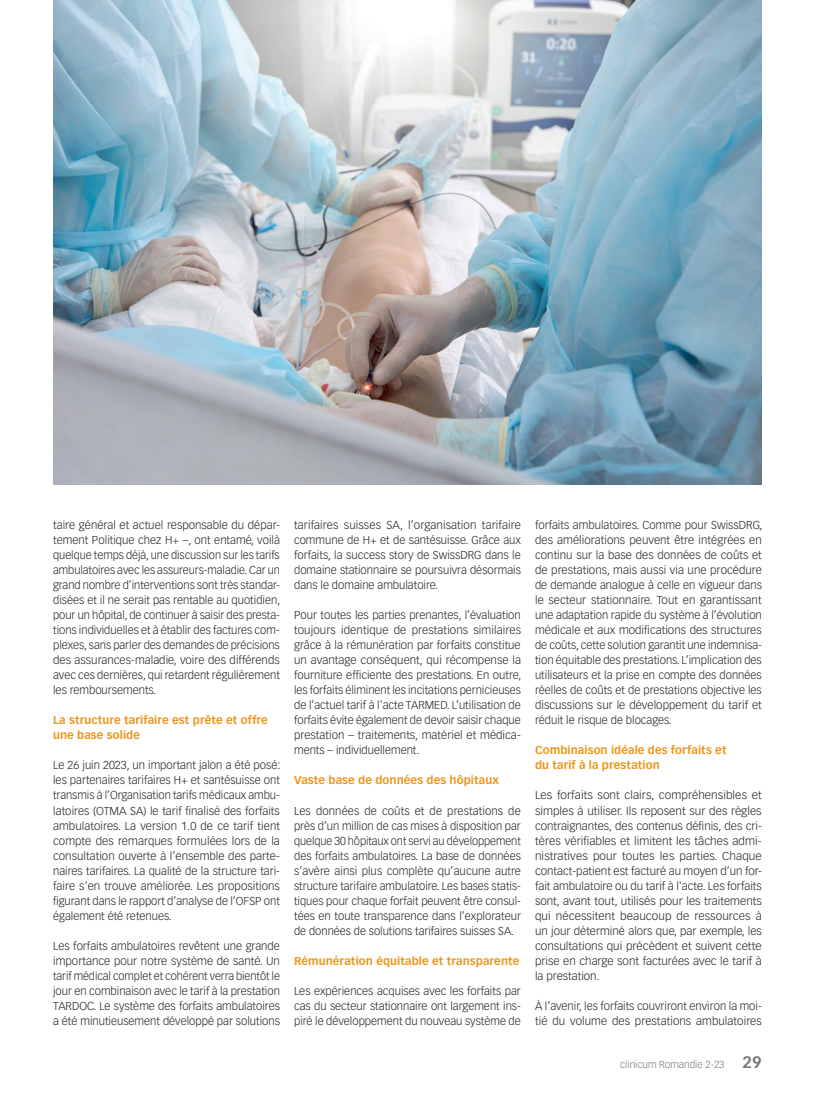
<style>
.page{position:relative;width:815px;height:1099px;background:#fff}
.page>*{position:absolute;margin:0;border:0;box-sizing:border-box;transform-origin:0 0}
.Lauftext{font:300 11.25px/15px "Vectora LT Std";color:#231f20;text-align:justify}
.Lauftext-2{font:300 11.25px/15px "Vectora LT Std";color:#231f20;text-align:justify;scale:1.04 1}
.ZT_GP{font:700 11.25px/15px "Vectora LT Std";letter-spacing:.005em;color:#ee961c}
.t1{font:300 10px "Vectora LT Std";color:#76787b}
.s1{font-weight:700;font-size:16.25px}
</style>
<div class="page">
<img style="left:53px;top:0;width:709px;height:484px">
<p class="Lauftext" style="left:53px;top:518px;width:229px">taire général et actuel responsable du dépar&shy;tement Politique chez H+ –, ont entamé, voilà quelque temps déjà, une discussion sur les tarifs ambulatoires avec les assureurs-maladie. Car un grand nombre d’interventions sont très standar&shy;disées et il ne serait pas rentable au quotidien, pour un hôpital, de continuer à saisir des presta&shy;tions individuelles et à établir des factures com&shy;plexes, sans parler des demandes de précisions des assurances-maladie, voire des différends avec ces dernières, qui retardent régulièrement les remboursements.</p>
<p class="ZT_GP" style="left:53px;top:713px;width:216px">La structure tarifaire est prête et offre une base solide</p>
<p class="Lauftext" style="left:53px;top:758px;width:229px">Le 26 juin 2023, un important jalon a été posé: les partenaires tarifaires H+ et santésuisse ont transmis à l’Organisation tarifs médicaux ambu&shy;latoires (OTMA SA) le tarif finalisé des forfaits ambulatoires. La version 1.0 de ce tarif tient compte des remarques formulées lors de la consultation ouverte à l’ensemble des parte&shy;naires tarifaires. La qualité de la structure tari&shy;faire s’en trouve améliorée. Les propositions figurant dans le rapport d’analyse de l’OFSP ont également été retenues.</p>
<p class="Lauftext" style="left:53px;top:938px;width:228px">Les forfaits ambulatoires revêtent une grande importance pour notre système de santé. Un tarif médical complet et cohérent verra bientôt le jour en combinaison avec le tarif à la prestation TARDOC. Le système des forfaits ambulatoires a été minutieusement développé par solutions</p>
<p class="Lauftext" style="left:294px;top:518px;width:228px">tarifaires suisses SA, l’organisation tarifaire commune de H+ et de santésuisse. Grâce aux forfaits, la success story de SwissDRG dans le domaine stationnaire se poursuivra désormais dans le domaine ambulatoire.</p>
<p class="Lauftext" style="left:294px;top:608px;width:229px">Pour toutes les parties prenantes, l’évaluation toujours identique de prestations similaires grâce à la rémunération par forfaits constitue un avantage conséquent, qui récompense la fourniture efficiente des prestations. En outre, les forfaits éliminent les incitations pernicieuses de l’actuel tarif à l'acte TARMED. L’utilisation de forfaits évite également de devoir saisir chaque prestation – traitements, matériel et médica&shy;ments – individuellement.</p>
<p class="ZT_GP" style="left:294px;top:773px;width:206px">Vaste base de données des hôpitaux</p>
<p class="Lauftext" style="left:294px;top:803px;width:228px">Les données de coûts et de prestations de près d’un million de cas mises à disposition par quelque 30 hôpitaux ont servi au développement des forfaits ambulatoires. La base de données s’avère ainsi plus complète qu’aucune autre structure tarifaire ambulatoire. Les bases statis&shy;tiques pour chaque forfait peuvent être consul&shy;tées en toute transparence dans l’explorateur de données de solutions tarifaires suisses SA.</p>
<p class="ZT_GP" style="left:294px;top:953px;width:227px">Rémunération équitable et transparente</p>
<p class="Lauftext" style="left:294px;top:983px;width:228px">Les expériences acquises avec les forfaits par cas du secteur stationnaire ont largement ins&shy;piré le développement du nouveau système de</p>
<p class="Lauftext" style="left:535px;top:518px;width:229px">forfaits ambulatoires. Comme pour SwissDRG, des améliorations peuvent être intégrées en continu sur la base des données de coûts et de prestations, mais aussi via une procédure de demande analogue à celle en vigueur dans le secteur stationnaire. Tout en garantissant une adaptation rapide du système à l’évolution médicale et aux modifications des structures de coûts, cette solution garantit une indemnisa&shy;tion équitable des prestations. L’implication des utilisateurs et la prise en compte des données réelles de coûts et de prestations objective les discussions sur le développement du tarif et réduit le risque de blocages.</p>
<p class="ZT_GP" style="left:535px;top:743px;width:193px">Combinaison idéale des forfaits et du tarif à la prestation</p>
<p class="Lauftext-2" style="left:535px;top:788px;width:220px">Les forfaits sont clairs, compréhensibles et simples à utiliser. Ils reposent sur des règles contraignantes, des contenus définis, des cri&shy;tères vérifiables et limitent les tâches admi&shy;nistratives pour toutes les parties. Chaque contact-patient est facturé au moyen d’un for&shy;fait ambulatoire ou du tarif à l'acte. Les forfaits sont, avant tout, utilisés pour les traitements qui nécessitent beaucoup de ressources à un jour déterminé alors que, par exemple, les consultations qui précèdent et suivent cette prise en charge sont facturées avec le tarif à la prestation.</p>
<p class="Lauftext" style="left:535px;top:998px;width:228px">À l’avenir, les forfaits couvriront environ la moi&shy;tié du volume des prestations ambulatoires</p>
<p class="t1" style="left:620px;top:1058px;width:143px">clinicum Romandie 2-23 <span class="s1">29</span></p>
</div>
